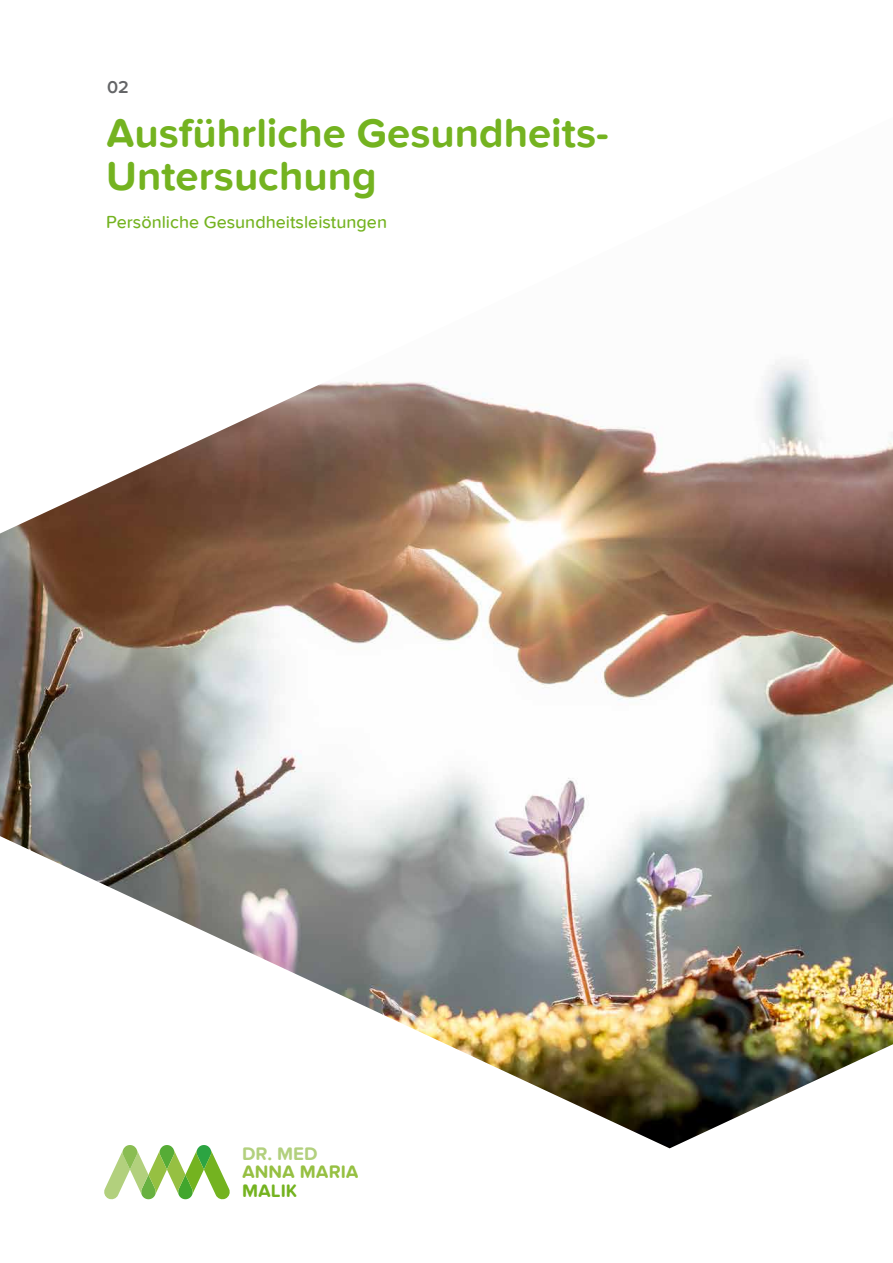
<style>
.page{position:relative;width:893px;height:1263px;background:#fff}
.page>*{position:absolute;margin:0;border:0;box-sizing:border-box;transform-origin:0 0}
.t1{font:700 42px/43.2px "Proxima Nova Soft";color:#74b320}
.t2{font:700 18.75px "Proxima Nova Soft";color:#96c042}
.t3{font:700 18.75px "Proxima Nova Soft";color:#b2d07d}
.t4{font:700 18.75px "Proxima Nova Soft";color:#74b320}
.t5{font:500 18px "Proxima Nova Soft";color:#74b320}
.t6{font:600 18px "Proxima Nova Soft";color:#646567}
</style>
<div class="page">
<img style="left:0;top:362px;width:893px;height:786px">
<svg style="left:103px;top:1145px;width:128px;height:55px"></svg>
<p class="t6" style="left:107px;top:76px;width:23px">02</p>
<p class="t1" style="left:106px;top:112px;width:504px">Ausführliche Gesundheits-<br>Untersuchung</p>
<p class="t5" style="left:106px;top:212px;width:282px">Persönliche Gesundheitsleistungen</p>
<p class="t3" style="left:242px;top:1142px;width:77px">DR. MED</p>
<p class="t2" style="left:242px;top:1161px;width:118px">ANNA MARIA</p>
<p class="t4" style="left:242px;top:1180px;width:57px">MALIK</p>
</div>
